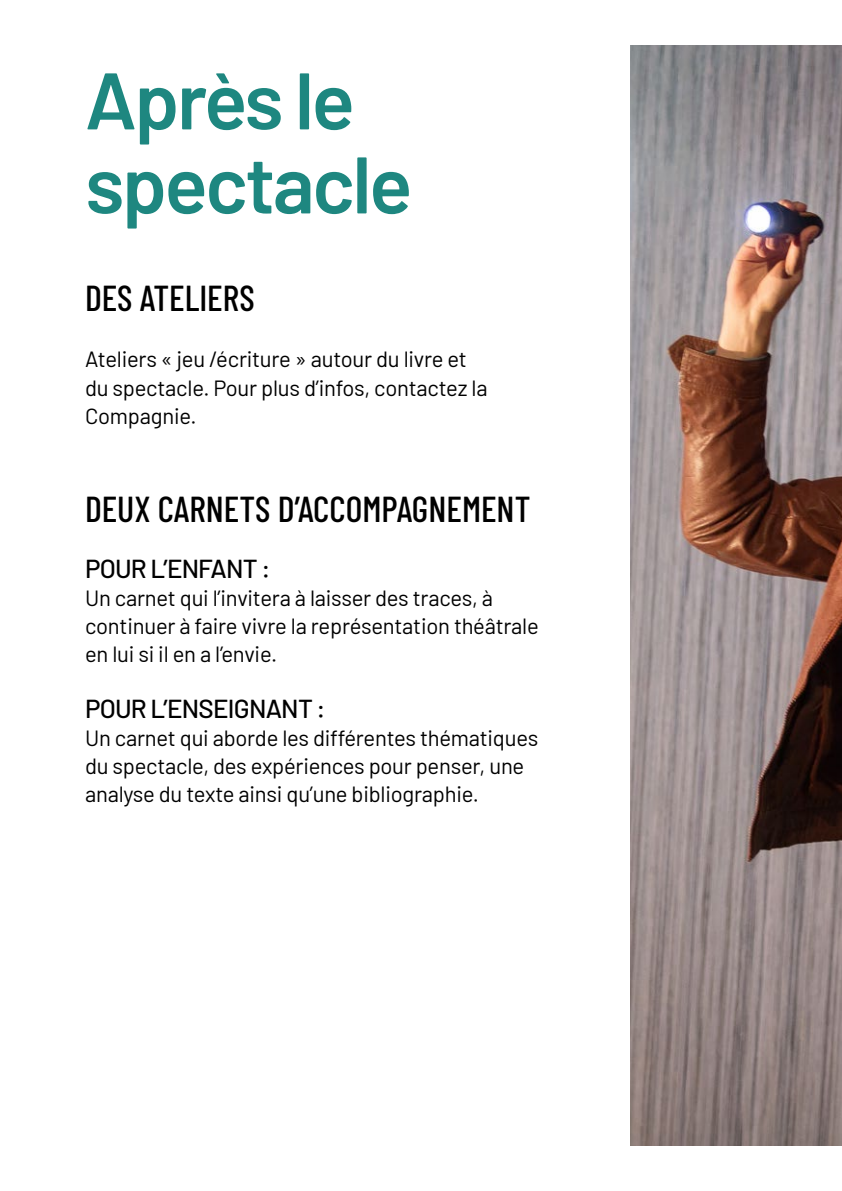
<style>
.page{position:relative;width:842px;height:1191px;background:#fff}
.page>*{position:absolute;margin:0;border:0;box-sizing:border-box;transform-origin:0 0}
.t1{font:600 80px/84px "Barlow";letter-spacing:-.03em;color:#1e8780}
.t2{font:500 36px "Barlow Condensed";color:#000}
.t3{font:500 26px "Barlow";letter-spacing:-.03em;color:#000}
.t4{font:22px/28px "Barlow";letter-spacing:-.01em;color:#000}
</style>
<div class="page">
<img style="left:631px;top:45px;width:211px;height:1100px">
<h1 class="t1" style="left:85px;top:52px;width:329px">Après le spectacle</h1>
<h2 class="t2" style="left:85px;top:273px;width:171px">DES ATELIERS</h2>
<p class="t4" style="left:85px;top:344px;width:404px">Ateliers « jeu /écriture » autour du livre et du spectacle. Pour plus d’infos, contactez la<br>Compagnie.</p>
<h2 class="t2" style="left:85px;top:483px;width:447px">DEUX CARNETS D’ACCOMPAGNEMENT</h2>
<p class="t3" style="left:85px;top:549px;width:187px">POUR L’ENFANT :</p>
<p class="t4" style="left:85px;top:582px;width:455px">Un carnet qui l’invitera à laisser des traces, à continuer à faire vivre la représentation théâtrale en lui si il en a l’envie.</p>
<p class="t3" style="left:85px;top:689px;width:242px">POUR L’ENSEIGNANT :</p>
<p class="t4" style="left:85px;top:722px;width:455px">Un carnet qui aborde les différentes thématiques du spectacle, des expériences pour penser, une analyse du texte ainsi qu’une bibliographie.</p>
</div>
